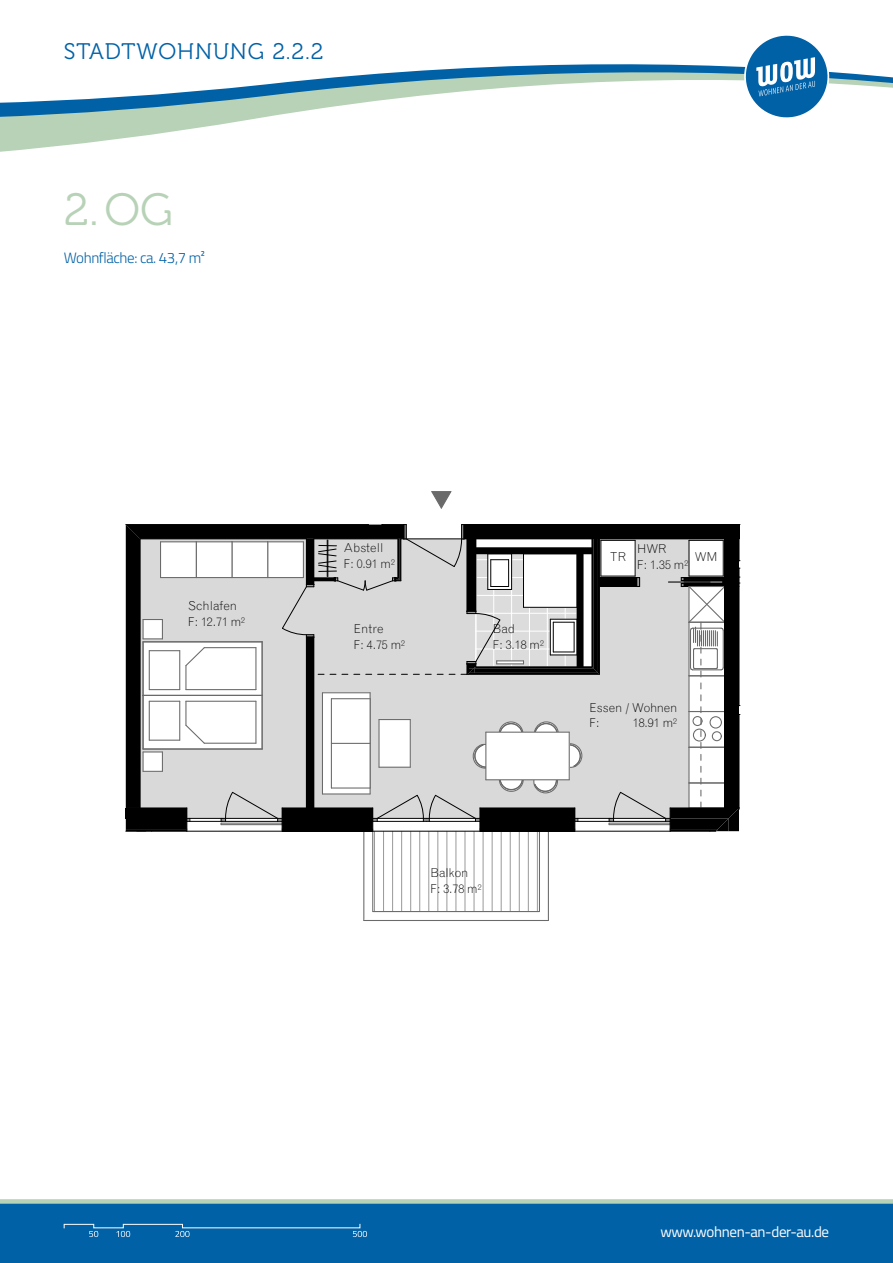
<style>
.page{position:relative;width:893px;height:1263px;background:#fff}
.page>*{position:absolute;margin:0;border:0;box-sizing:border-box;transform-origin:0 0}
.t1{font:45px "Museo 300";color:#b7d2b7}
.t2{font:22.5px "Museo 300";letter-spacing:.04em;color:#0061a7}
.t3{font:15px "Titillium Web";letter-spacing:-.025em;color:#fff}
.t4{font:300 15px "Titillium Web";letter-spacing:-.025em;color:#0061a7}
.t5{font:300 12.3px/15.3px "Grotesque MT Std";color:#000}
.t6{font:300 12.3px/15.3px "Grotesque MT Std";letter-spacing:-.03em;color:#000}
.t7{font:300 12.3px "Grotesque";color:#000}
</style>
<div class="page">
<div style="left:599px;top:539px;width:125px;height:279px;background:#d9d9d9"></div>
<div style="left:689px;top:586px;width:36px;height:222px;background:#fff"></div>
<div style="left:601px;top:540px;width:34px;height:36px;background:#fff"></div>
<hr style="left:601px;top:540px;width:34px;height:1px;background:#000">
<hr style="left:635px;top:540px;width:1px;height:36px;background:#000">
<hr style="left:601px;top:576px;width:34px;height:1px;background:#000">
<hr style="left:600px;top:540px;width:1px;height:36px;background:#000">
<div style="left:689px;top:540px;width:34px;height:36px;background:#fff"></div>
<hr style="left:723px;top:540px;width:1px;height:36px;background:#000">
<hr style="left:689px;top:540px;width:1px;height:36px;background:#000">
<hr style="left:689px;top:540px;width:34px;height:1px;background:#000">
<hr style="left:364px;top:920px;width:184px;height:1px;background:#6a6a6a">
<hr style="left:599px;top:577px;width:38px;height:2px;background:#000">
<hr style="left:599px;top:585px;width:38px;height:1px;background:#000">
<div style="left:599px;top:579px;width:38px;height:6px;background:#000"></div>
<hr style="left:599px;top:586px;width:38px;height:1px;background:#000">
<hr style="left:668px;top:581px;width:42px;height:1px;background:#000">
<svg style="left:637px;top:577px;width:3px;height:10px"></svg>
<div style="left:712px;top:731px;width:10px;height:10px;border:1px solid #6a6a6a;border-radius:50%"></div>
<div style="left:692px;top:716px;width:10px;height:10px;border:1px solid #6a6a6a;border-radius:50%"></div>
<div style="left:693px;top:728px;width:13px;height:13px;border:1px solid #6a6a6a;border-radius:50%"></div>
<div style="left:709px;top:716px;width:13px;height:12px;border:1px solid #6a6a6a;border-radius:50%"></div>
<hr style="left:688px;top:676px;width:1px;height:35px;background:#6a6a6a">
<hr style="left:688px;top:711px;width:1px;height:36px;background:#6a6a6a">
<hr style="left:689px;top:711px;width:36px;height:1px;background:#6a6a6a">
<hr style="left:689px;top:747px;width:36px;height:1px;background:#6a6a6a">
<hr style="left:688px;top:747px;width:1px;height:36px;background:#6a6a6a">
<div style="left:725px;top:586px;width:14px;height:222px;background:#000"></div>
<div style="left:725px;top:539px;width:14px;height:38px;background:#000"></div>
<hr style="left:724px;top:539px;width:1px;height:38px;background:#000">
<hr style="left:724px;top:586px;width:1px;height:222px;background:#000">
<hr style="left:739px;top:714px;width:1px;height:94px;background:#000">
<hr style="left:739px;top:586px;width:1px;height:119px;background:#000">
<svg style="left:681px;top:568px;width:59px;height:109px"></svg>
<div style="left:464px;top:525px;width:275px;height:14px;background:#000"></div>
<hr style="left:464px;top:524px;width:261px;height:1px;background:#000">
<svg style="left:739px;top:524px;width:1px;height:37px"></svg>
<hr style="left:575px;top:831px;width:95px;height:1px;background:#000">
<hr style="left:578px;top:818px;width:31px;height:1px;background:#000">
<hr style="left:578px;top:821px;width:31px;height:1px;background:#000">
<svg style="left:609px;top:778px;width:131px;height:54px"></svg>
<svg style="left:126px;top:524px;width:473px;height:396px"></svg>
<hr style="left:592px;top:554px;width:1px;height:113px;background:#000">
<hr style="left:599px;top:586px;width:1px;height:88px;background:#000">
<hr style="left:599px;top:539px;width:1px;height:38px;background:#000">
<hr style="left:331px;top:743px;width:39px;height:1px;background:#6a6a6a">
<svg style="left:431px;top:491px;width:21px;height:18px"></svg>
<svg style="left:0;top:1199px;width:893px;height:64px;background:#0e6aa8"></svg>
<svg style="left:519px;top:64px;width:199px;height:2px"></svg>
<svg style="left:0;top:66px;width:893px;height:86px"></svg>
<svg style="left:744px;top:35px;width:88px;height:89px"></svg>
<svg style="left:63px;top:1223px;width:304px;height:14px;background:#1970af"></svg>
<h2 class="t2" style="left:64px;top:40px;width:261px">STADTWOHNUNG 2.2.2</h2>
<h1 class="t1" style="left:64px;top:185px;width:111px">2.OG</h1>
<p class="t4" style="left:64px;top:247px;width:143px">Wohnfläche: ca. 43,7 m²</p>
<p class="t5" style="left:188px;top:599px;width:58px">Schlafen<br>F: 12.71 m<sup>2</sup></p>
<p class="t5" style="left:344px;top:541px;width:53px">Abstell<br>F: 0.91 m<sup>2</sup></p>
<p class="t5" style="left:354px;top:622px;width:53px">Entre<br>F: 4.75 m<sup>2</sup></p>
<p class="t5" style="left:493px;top:622px;width:53px">Bad<br>F: 3.18 m<sup>2</sup></p>
<p class="t5" style="left:637px;top:542px;width:53px">HWR<br>F: 1.35 m<sup>2</sup></p>
<p class="t5" style="left:610px;top:550px;width:18px">TR</p>
<p class="t5" style="left:695px;top:550px;width:24px">WM</p>
<p class="t6" style="left:590px;top:701px;width:89px">Essen / Wohnen<br>F:</p>
<p class="t5" style="left:633px;top:716px;width:46px">18.91 m<sup>2</sup></p>
<p class="t5" style="left:431px;top:866px;width:39px">Balkon</p>
<p class="t7" style="left:430px;top:881px;width:53px">F: 3.78 m<sup>2</sup></p>
<p class="t3" style="left:660px;top:1221px;width:170px">www.wohnen-an-der-au.de</p>
</div>
